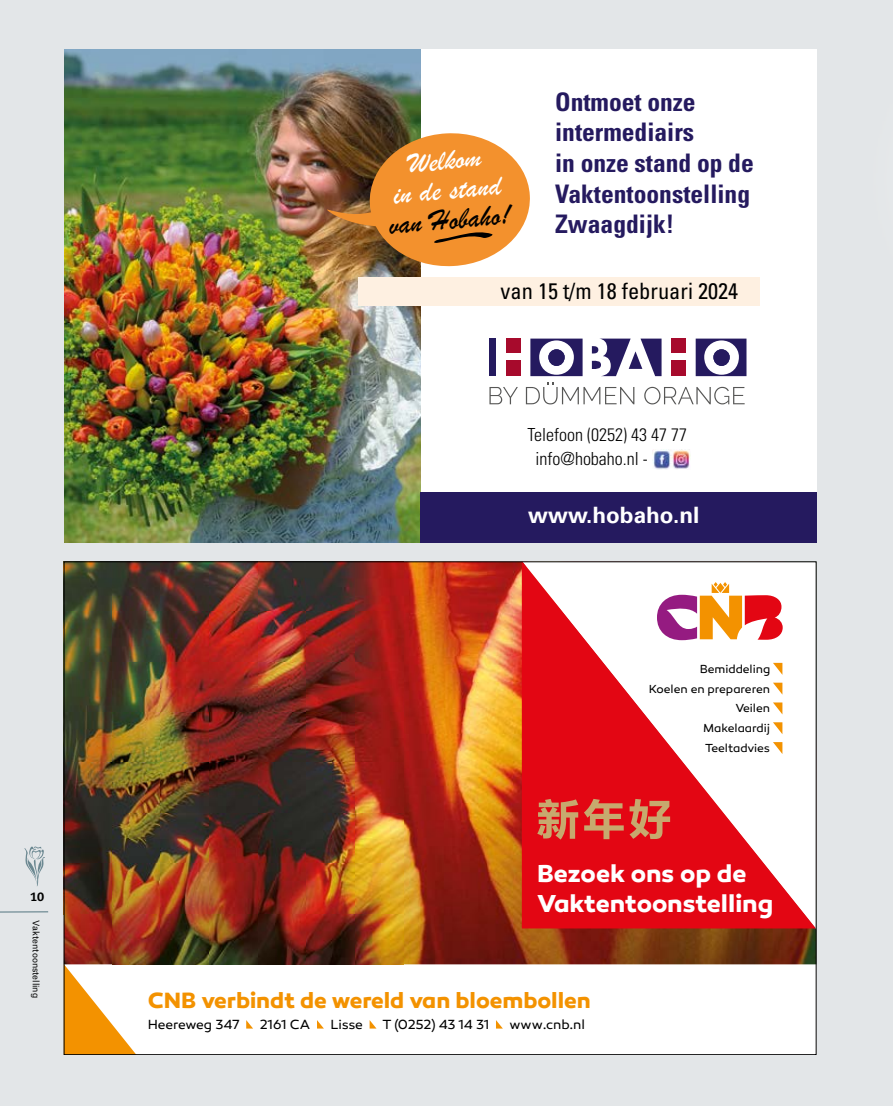
<style>
.page{position:relative;width:893px;height:1106px;background:#e3e6e8}
.page>*{position:absolute;margin:0;border:0;box-sizing:border-box;transform-origin:0 0}
.t1{font:29.85px/29.8px "Brush Script";color:#fff;text-align:center}
.t2{font:29.85px "Brush Script";color:#000}
.t3{font:700 condensed 25.5px/30.6px "Univers LT Std";color:#251a5f}
.t4{font:700 24.9px/30px "Canaro";letter-spacing:-.005em;color:#fff}
.t5{font:700 22.5px "Canaro";letter-spacing:-.005em;color:#f39200}
.t6{font:condensed 22.5px "Univers LT Std";color:#000}
.t7{font:700 22.5px "Univers LT Std";color:#fff}
.t8{font:300 condensed 18px/23.9px "Univers LT Std";color:#000}
.t9{font:13.5px "Canaro";letter-spacing:-.01em;color:#000}
.t10{font:800 12px "Caecilia LT Std";color:#000}
.t11{font:11.85px/19.8px "Canaro";letter-spacing:-.005em;color:#000;text-align:right}
.t12{font:8.7px "Atlas Grotesk";color:#000}
</style>
<div class="page">
<hr style="left:0;top:911px;width:48px;height:1px;background:#6b8891">
<svg style="left:24px;top:846px;width:21px;height:40px"></svg>
<div style="left:64px;top:561px;width:752px;height:493px;background:#fff"></div>
<img style="left:404px;top:563px;width:410px;height:401px">
<svg style="left:522px;top:563px;width:292px;height:365px;fill:#e30613"></svg>
<svg style="left:657px;top:582px;width:126px;height:58px"></svg>
<svg style="left:246px;top:1020px;width:7px;height:8px"></svg>
<svg style="left:317px;top:1020px;width:7px;height:8px"></svg>
<svg style="left:370px;top:1020px;width:6px;height:8px"></svg>
<svg style="left:496px;top:1020px;width:7px;height:8px"></svg>
<img style="left:66px;top:563px;width:338px;height:401px">
<svg style="left:66px;top:964px;width:70px;height:88px"></svg>
<svg style="left:537px;top:799px;width:41px;height:40px;background:#d26648"></svg>
<svg style="left:584px;top:799px;width:86px;height:40px;background:#d5523d"></svg>
<div style="left:64px;top:49px;width:752px;height:493px;background:#fff"></div>
<img style="left:64px;top:49px;width:356px;height:493px">
<div style="left:420px;top:492px;width:396px;height:50px;background:#251a5f"></div>
<svg style="left:696px;top:338px;width:50px;height:38px"></svg>
<div style="left:713px;top:349px;width:17px;height:17px;background:#251a5f;border-radius:50%"></div>
<div style="left:506px;top:361px;width:14px;height:15px;background:#a70a2c"></div>
<div style="left:506px;top:338px;width:14px;height:15px;background:#a70a2c"></div>
<div style="left:489px;top:338px;width:7px;height:38px;background:#251a5f"></div>
<div style="left:671px;top:338px;width:15px;height:15px;background:#a70a2c"></div>
<div style="left:671px;top:361px;width:15px;height:15px;background:#a70a2c"></div>
<svg style="left:530px;top:338px;width:53px;height:38px"></svg>
<div style="left:548px;top:349px;width:17px;height:17px;background:#251a5f;border-radius:50%"></div>
<svg style="left:592px;top:338px;width:70px;height:38px"></svg>
<svg style="left:489px;top:387px;width:29px;height:17px"></svg>
<svg style="left:644px;top:387px;width:101px;height:17px"></svg>
<svg style="left:526px;top:383px;width:108px;height:21px"></svg>
<div style="left:358px;top:277px;width:402px;height:29px;background:#fef0e1"></div>
<svg style="left:327px;top:131px;width:203px;height:137px;background:#cc8740"></svg>
<img style="left:653px;top:450px;width:38px;height:19px">
<p class="t10" style="left:30px;top:889px;width:16px">10</p>
<p class="t12" style="left:43px;top:920px;width:79px;rotate:90deg">Vaktentoonstelling</p>
<p class="t1" style="left:389px;top:150px;width:109px;rotate:-5deg">Welkom<br>in de stand</p>
<p class="t2" style="left:387px;top:205px;width:123px;rotate:-5deg">van Hobaho!</p>
<p class="t3" style="left:555px;top:86px;width:200px">Ontmoet onze intermediairs<br>in onze stand op de<br>Vaktentoonstelling<br>Zwaagdijk!</p>
<p class="t6" style="left:501px;top:277px;width:239px">van 15 t/m 18 februari 2024</p>
<p class="t8" style="left:536px;top:423px;width:153px;text-indent:-8px">Telefoon (0252) 43 47 77 info@hobaho.nl -</p>
<p class="t7" style="left:528px;top:502px;width:173px">www.hobaho.nl</p>
<p class="t11" style="left:649px;top:659px;width:123px">Bemiddeling<br>Koelen en prepareren<br>Veilen<br>Makelaardij<br>Teeltadvies</p>
<p class="t4" style="left:537px;top:858px;width:237px">Bezoek ons op de<br>Vaktentoonstelling</p>
<p class="t5" style="left:148px;top:985px;width:445px">CNB verbindt de wereld van bloembollen</p>
<p class="t9" style="left:148px;top:1016px;width:93px">Heereweg 347</p>
<p class="t9" style="left:260px;top:1016px;width:52px">2161 CA</p>
<p class="t9" style="left:331px;top:1016px;width:34px">Lisse</p>
<p class="t9" style="left:382px;top:1016px;width:108px">T (0252) 43 14 31</p>
<p class="t9" style="left:510px;top:1016px;width:77px">www.cnb.nl</p>
</div>
